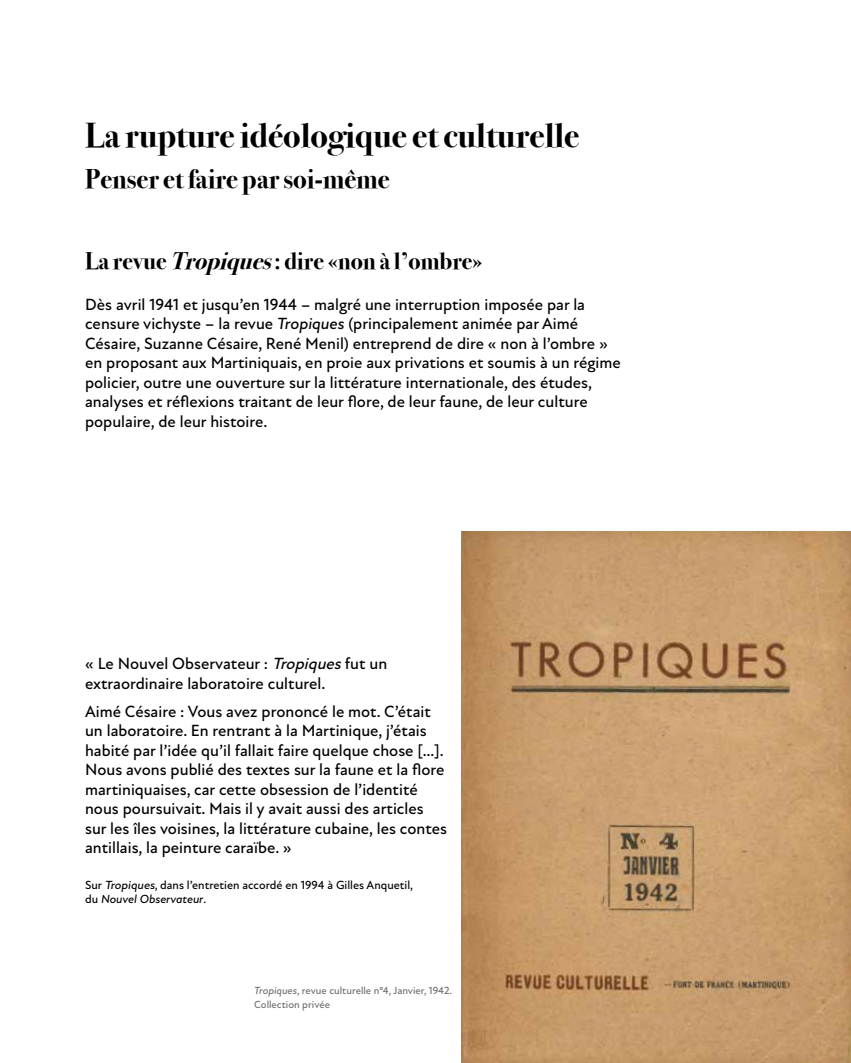
<style>
.page{position:relative;width:851px;height:1063px;background:#fff}
.page>*{position:absolute;margin:0;border:0;box-sizing:border-box;transform-origin:0 0}
.t1{font:700 34.5px "Bodoni Svty Two OSITCTT";color:#000}
.t2{font:700 27px "Bodoni Svty Two OSITCTT";color:#000}
.t3{font:700 24px "Bodoni Svty Two OSITCTT";color:#000}
.t4{font:500 16.5px/19.5px "New Atten";color:#000}
.t5{font:500 12px/14.4px "New Atten";color:#000}
.t6{font:500 10.5px/13.5px "New Atten";color:#706f6f}
.s1{font-style:italic}
</style>
<div class="page">
<img style="left:461px;top:531px;width:389px;height:532px">
<h1 class="t1" style="left:85px;top:115px;width:495px">La rupture idéologique et culturelle</h1>
<h2 class="t2" style="left:85px;top:163px;width:306px">Penser et faire par soi-même</h2>
<h3 class="t3" style="left:85px;top:247px;width:399px">La revue <span class="s1">Tropiques</span>: dire «non à l’ombre»</h3>
<p class="t4" style="left:85px;top:295px;width:537px">Dès avril 1941 et jusqu’en 1944 – malgré une interruption imposée par la censure vichyste – la revue <span class="s1">Tropiques</span> (principalement animée par Aimé Césaire, Suzanne Césaire, René Menil) entreprend de dire « non à l’ombre » en proposant aux Martiniquais, en proie aux privations et soumis à un régime policier, outre une ouverture sur la littérature internationale, des études, analyses et réflexions traitant de leur flore, de leur faune, de leur culture populaire, de leur histoire.</p>
<p class="t4" style="left:85px;top:654px;width:303px">« Le Nouvel Observateur : <span class="s1">Tropiques</span>fut un extraordinaire laboratoire culturel.</p>
<p class="t4" style="left:85px;top:702px;width:363px">Aimé Césaire : Vous avez prononcé le mot. C’était un laboratoire. En rentrant à la Martinique, j’étais habité par l’idée qu’il fallait faire quelque chose […].<br>Nous avons publié des textes sur la faune et la flore martiniquaises, car cette obsession de l’identité nous poursuivait. Mais il y avait aussi des articles sur les îles voisines, la littérature cubaine, les contes antillais, la peinture caraïbe. »</p>
<p class="t5" style="left:85px;top:878px;width:329px">Sur Tropiques, dans l’entretien accordé en 1994 à Gilles Anquetil, du <span class="s1">Nouvel Observateur</span>.</p>
<p class="t6" style="left:254px;top:984px;width:199px"><span class="s1">Tropiques</span>, revue culturelle n°4, Janvier, 1942.<br>Collection privée</p>
</div>
